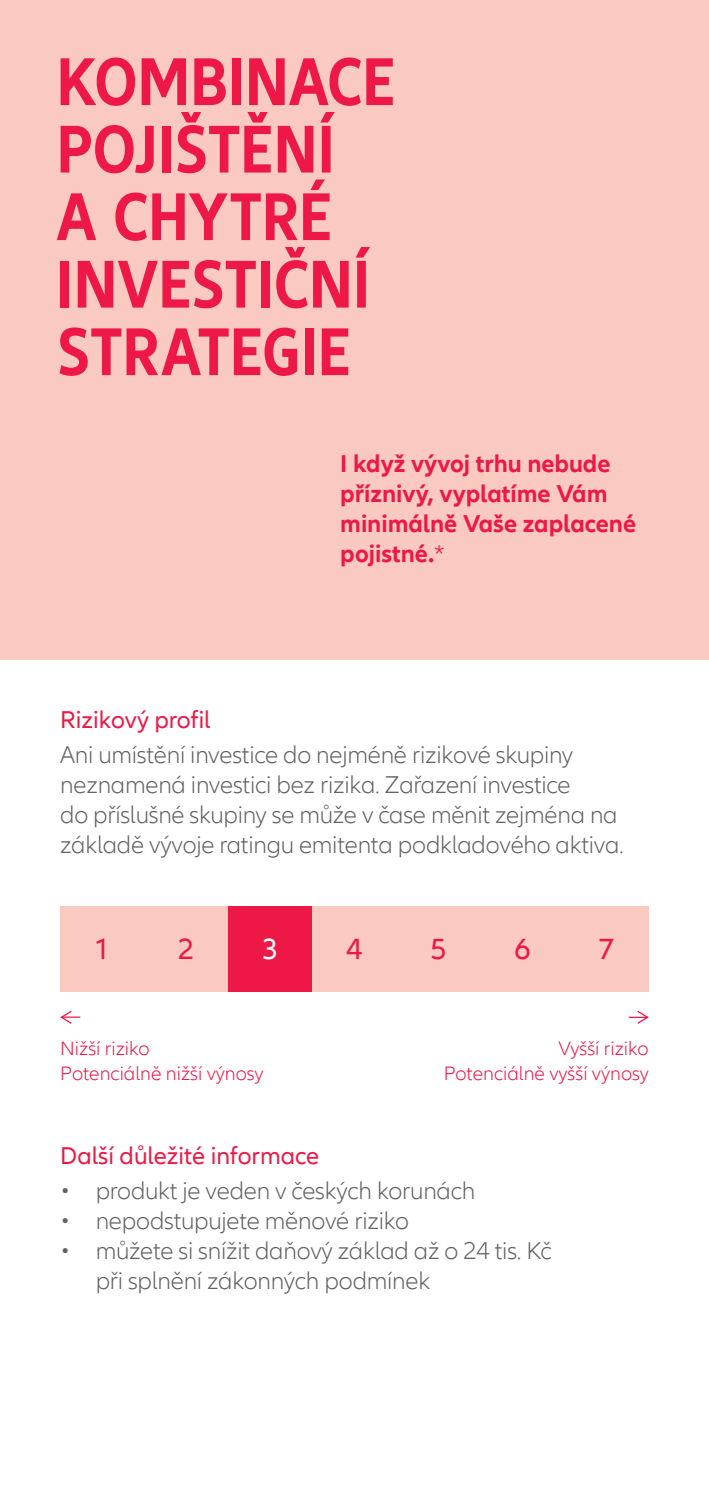
<style>
.page{position:relative;width:709px;height:1489px;background:#fff}
.page>*{position:absolute;margin:0;border:0;box-sizing:border-box;transform-origin:0 0}
.t1{font:700 condensed 70px/67.5px "Allianz Neo";letter-spacing:.005em;color:#ed1845}
.t2{font:30px "Allianz Neo";color:#ed1845}
.t3{font:30px "Allianz Neo";color:#fff}
.t4{font:300 25px/30px "Allianz Neo";letter-spacing:-.01em;color:#636366}
.t5{font:700 25px/30px "Allianz Neo";color:#ed1845}
.t6{font:25px "Allianz Neo";color:#ed1845}
.t7{font:300 20px/25px "Allianz Neo";color:#ed1845}
.s1{font-weight:300}
</style>
<div class="page">
<div style="left:60px;top:906px;width:84px;height:85px;background:#fac9bf"></div>
<div style="left:144px;top:906px;width:84px;height:85px;background:#fac9bf"></div>
<div style="left:228px;top:906px;width:84px;height:85px;background:#ed1845"></div>
<div style="left:312px;top:906px;width:84px;height:85px;background:#fac9bf"></div>
<div style="left:396px;top:906px;width:84px;height:85px;background:#fac9bf"></div>
<div style="left:480px;top:906px;width:84px;height:85px;background:#fac9bf"></div>
<div style="left:564px;top:906px;width:84px;height:85px;background:#fac9bf"></div>
<svg style="left:60px;top:1010px;width:20px;height:14px"></svg>
<svg style="left:628px;top:1010px;width:21px;height:14px"></svg>
<div style="left:0;top:0;width:709px;height:659px;background:#fac9bf"></div>
<h1 class="t1" style="left:57px;top:50px;width:340px">KOMBINACE<br>POJIŠTĚNÍ<br>A CHYTRÉ<br>INVESTIČNÍ<br>STRATEGIE</h1>
<p class="t5" style="left:340px;top:449px;width:297px">I když vývoj trhu nebude příznivý, vyplatíme Vám minimálně Vaše zaplacené pojistné.<span class="s1">*</span></p>
<p class="t6" style="left:60px;top:705px;width:152px">Rizikový profil</p>
<p class="t4" style="left:60px;top:740px;width:565px">Ani umístění investice do nejméně rizikové skupiny neznamená investici bez rizika. Zařazení investice<br>do příslušné skupiny se může v čase měnit zejména na základě vývoje ratingu emitenta podkladového aktiva.</p>
<p class="t2" style="left:97px;top:931px;width:13px">1</p>
<p class="t2" style="left:178px;top:931px;width:18px">2</p>
<p class="t3" style="left:262px;top:931px;width:18px">3</p>
<p class="t2" style="left:346px;top:931px;width:18px">4</p>
<p class="t2" style="left:430px;top:931px;width:18px">5</p>
<p class="t2" style="left:514px;top:931px;width:18px">6</p>
<p class="t2" style="left:599px;top:931px;width:16px">7</p>
<p class="t7" style="left:60px;top:1036px;width:205px">Nižší riziko<br>Potenciálně nižší výnosy</p>
<p class="t7" style="left:443px;top:1036px;width:206px;text-align:right">Vyšší riziko<br>Potenciálně vyšší výnosy</p>
<p class="t6" style="left:60px;top:1141px;width:260px">Další důležité informace</p>
<p class="t4" style="left:60px;top:1176px;width:416px">• produkt je veden v českých korunách</p>
<p class="t4" style="left:60px;top:1206px;width:350px">• nepodstupujete měnové riziko</p>
<p class="t4" style="left:96px;top:1236px;width:458px;text-indent:-35px">• můžete si snížit daňový základ až o 24 tis. Kč při splnění zákonných podmínek</p>
</div>
